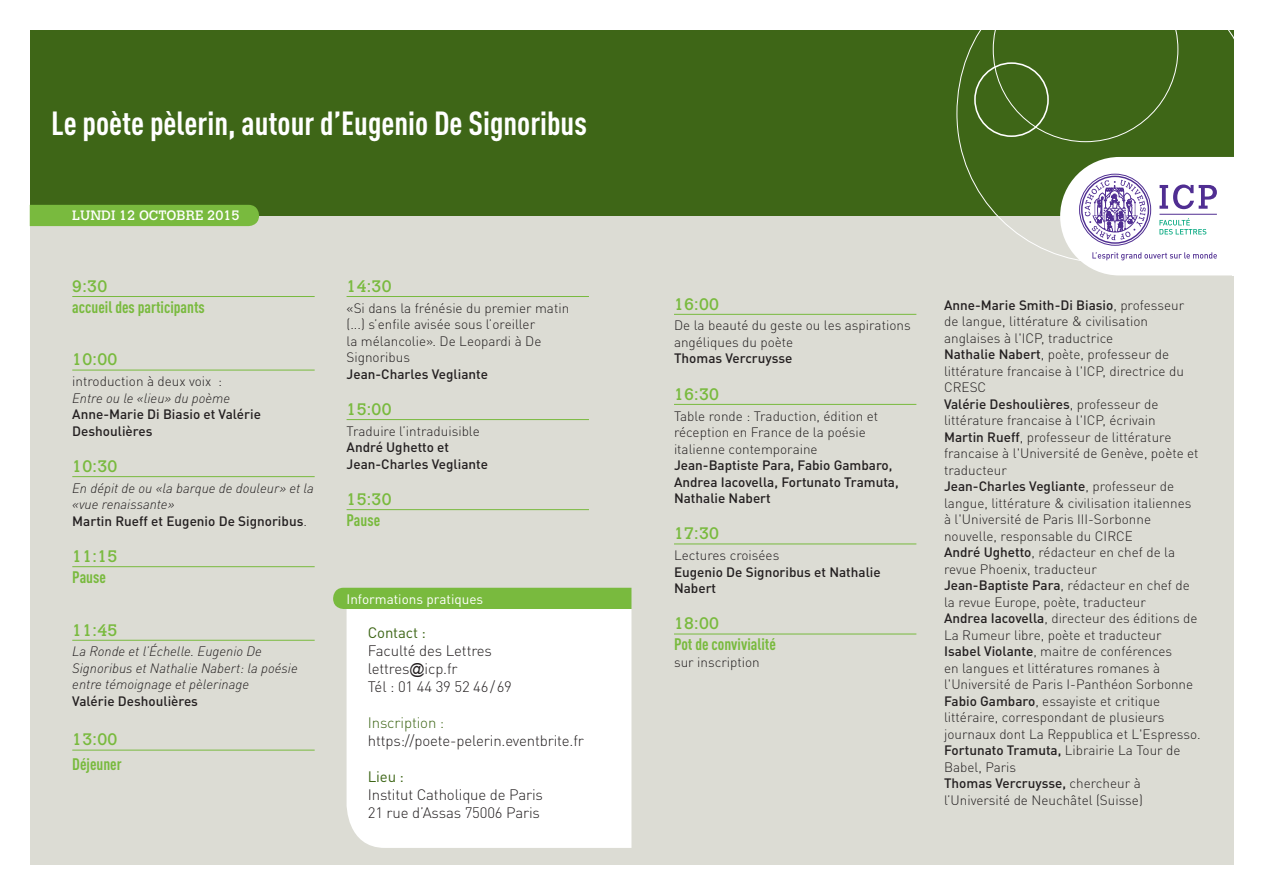
<style>
.page{position:relative;width:1263px;height:893px;background:#fff}
.page>*{position:absolute;margin:0;border:0;box-sizing:border-box;transform-origin:0 0}
.t1{font:700 condensed 33px "DINOT";color:#fff}
.t2{font:16.5px "Calvert MT Std";letter-spacing:.02em;color:#79ba3e}
.t3{font:700 condensed 16.5px "DINOT";color:#79ba3e}
.t4{font:300 15px/18px "DINOT";letter-spacing:-.01em;color:#231f20}
.t5{font:15px "DINOT";letter-spacing:-.01em;color:#3e6617}
.t6{font:300 15px "DINOT";letter-spacing:-.01em;color:#3e6617}
.t7{font:300 13.5px/16.5px "DINOT";color:#231f20}
.t8{font:500 13.5px/16.5px "DINOT";color:#231f20}
.t9{font:italic 300 13.5px/16.5px "DINOT";color:#231f20}
.t10{font:13.5px "DINOT";color:#fff}
.t11{font:13.5px "Calvert MT Std";color:#fff}
.s1{font-weight:500;font-style:normal}
.s2{font-style:normal}
.s3{font-family:"Arial";font-weight:400}
.s4{font-weight:500}
</style>
<div class="page">
<div style="left:30px;top:205px;width:1203px;height:660px;background:#dcdcd4"></div>
<div style="left:30px;top:30px;width:1203px;height:185px;background:#3e6617"></div>
<div style="left:30px;top:205px;width:229px;height:21px;background:#79ba3e"></div>
<svg style="left:957px;top:30px;width:277px;height:226px"></svg>
<svg style="left:993px;top:30px;width:185px;height:112px"></svg>
<hr style="left:72px;top:296px;width:243px;height:1px;background:#79ba3e">
<hr style="left:72px;top:370px;width:243px;height:1px;background:#79ba3e">
<hr style="left:72px;top:476px;width:243px;height:1px;background:#79ba3e">
<hr style="left:72px;top:566px;width:243px;height:1px;background:#79ba3e">
<hr style="left:72px;top:640px;width:243px;height:1px;background:#79ba3e">
<hr style="left:72px;top:750px;width:243px;height:1px;background:#79ba3e">
<hr style="left:674px;top:314px;width:242px;height:1px;background:#79ba3e">
<hr style="left:674px;top:404px;width:242px;height:1px;background:#79ba3e">
<hr style="left:674px;top:544px;width:242px;height:1px;background:#79ba3e">
<hr style="left:674px;top:634px;width:242px;height:1px;background:#79ba3e">
<hr style="left:347px;top:296px;width:242px;height:1px;background:#79ba3e">
<hr style="left:347px;top:419px;width:242px;height:1px;background:#79ba3e">
<hr style="left:347px;top:509px;width:242px;height:1px;background:#79ba3e">
<svg style="left:1060px;top:157px;width:174px;height:118px"></svg>
<hr style="left:1159px;top:214px;width:58px;height:1px;background:#502e92">
<div style="left:347px;top:609px;width:284px;height:239px;background:#fff"></div>
<div style="left:333px;top:588px;width:298px;height:21px;background:#79ba3e"></div>
<h1 class="t1" style="left:51px;top:103px;width:537px">Le poète pèlerin, autour d’Eugenio De Signoribus</h1>
<p class="t11" style="left:72px;top:208px;width:77px">LUNDI 12 OCTOB</p>
<p class="t11" style="left:186px;top:208px;width:55px">RE 2015</p>
<p class="t2" style="left:72px;top:277px;width:36px">9:30</p>
<p class="t3" style="left:72px;top:297px;width:134px">accueil des participants</p>
<p class="t2" style="left:72px;top:350px;width:46px">10:00</p>
<p class="t7" style="left:72px;top:373px;width:151px">introduction à deux voix :</p>
<p class="t9" style="left:72px;top:389px;width:159px">Entre ou le «lieu» du poème</p>
<p class="t8" style="left:72px;top:406px;width:190px">Anne-Marie Di Biasio et Valérie<br>Deshoulières</p>
<p class="t2" style="left:72px;top:457px;width:46px">10:30</p>
<p class="t9" style="left:72px;top:480px;width:243px">En dépit de ou «la barque de douleur» et la «vue renaissante»<br><span class="s1">Martin Rueff et Eugenio De Signoribus</span><span class="s2">.</span></p>
<p class="t2" style="left:72px;top:547px;width:46px">11:15</p>
<p class="t3" style="left:72px;top:567px;width:35px">Pause</p>
<p class="t2" style="left:72px;top:620px;width:46px">11:45</p>
<p class="t9" style="left:72px;top:643px;width:227px">La Ronde et l’Échelle. Eugenio De<br>Signoribus et Nathalie Nabert: la poésie entre témoignage et pèlerinage</p>
<p class="t8" style="left:72px;top:692px;width:127px">Valérie Deshoulières</p>
<p class="t2" style="left:72px;top:730px;width:46px">13:00</p>
<p class="t3" style="left:72px;top:754px;width:51px">Déjeuner</p>
<p class="t2" style="left:347px;top:277px;width:46px">14:30</p>
<p class="t7" style="left:347px;top:299px;width:224px">«Si dans la frénésie du premier matin (...) s’enfile avisée sous l’oreiller<br>la mélancolie». De Leopardi à De<br>Signoribus</p>
<p class="t8" style="left:347px;top:365px;width:143px">Jean-Charles Vegliante</p>
<p class="t2" style="left:347px;top:400px;width:46px">15:00</p>
<p class="t7" style="left:347px;top:422px;width:135px">Traduire l’intraduisible</p>
<p class="t8" style="left:347px;top:439px;width:143px">André Ughetto et<br>Jean-Charles Vegliante</p>
<p class="t2" style="left:347px;top:490px;width:46px">15:30</p>
<p class="t3" style="left:347px;top:510px;width:35px">Pause</p>
<p class="t10" style="left:347px;top:590px;width:138px">Informations pratiques</p>
<p class="t5" style="left:368px;top:623px;width:60px">Contact :</p>
<p class="t4" style="left:368px;top:641px;width:146px">Faculté des Lettres lettres<span class="s3">@</span>icp.fr<br>Tél : 01 44 39 52 46/69</p>
<p class="t6" style="left:368px;top:713px;width:78px">Inscription :</p>
<p class="t4" style="left:368px;top:731px;width:218px">https://poete-pelerin.eventbrite.fr</p>
<p class="t5" style="left:368px;top:767px;width:38px">Lieu :</p>
<p class="t4" style="left:368px;top:785px;width:177px">Institut Catholique de Paris<br>21 rue d’Assas 75006 Paris</p>
<p class="t2" style="left:674px;top:294px;width:46px">16:00</p>
<p class="t7" style="left:674px;top:317px;width:238px">De la beauté du geste ou les aspirations angéliques du poète</p>
<p class="t8" style="left:674px;top:350px;width:120px">Thomas Vercruysse</p>
<p class="t2" style="left:674px;top:384px;width:46px">16:30</p>
<p class="t7" style="left:674px;top:407px;width:206px">Table ronde : Traduction, édition et réception en France de la poésie italienne contemporaine</p>
<p class="t8" style="left:674px;top:457px;width:226px">Jean-Baptiste Para, Fabio Gambaro,<br>Andrea Iacovella, Fortunato Tramuta,<br>Nathalie Nabert</p>
<p class="t2" style="left:674px;top:524px;width:46px">17:30</p>
<p class="t7" style="left:674px;top:547px;width:107px">Lectures croisées</p>
<p class="t8" style="left:674px;top:563px;width:208px">Eugenio De Signoribus et Nathalie<br>Nabert</p>
<p class="t2" style="left:674px;top:614px;width:46px">18:00</p>
<p class="t3" style="left:674px;top:634px;width:103px">Pot de convivialité</p>
<p class="t7" style="left:674px;top:653px;width:87px">sur inscription</p>
<p class="t7" style="left:944px;top:296px;width:258px"><span class="s4">Anne-Marie Smith-Di Biasio</span>, professeur de langue, littérature &amp; civilisation anglaises à l'ICP, traductrice<br><span class="s4">Nathalie Nabert</span>, poète, professeur de littérature francaise à l'ICP, directrice du CRESC<br><span class="s4">Valérie Deshoulières</span>, professeur de littérature francaise à l'ICP, écrivain<br><span class="s4">Martin Rueff</span>, professeur de littérature francaise à l'Université de Genève, poète et traducteur<br><span class="s4">Jean-Charles Vegliante</span>, professeur de langue, littérature &amp; civilisation italiennes à l'Université de Paris III-Sorbonne nouvelle, responsable du CIRCE<br><span class="s4">André Ughetto</span>, rédacteur en chef de la revue Phoenix, traducteur<br><span class="s4">Jean-Baptiste Para</span>, rédacteur en chef de la revue Europe, poète, traducteur<br><span class="s4">Andrea Iacovella</span>, directeur des éditions de La Rumeur libre, poète et traducteur <span class="s4">Isabel Violante</span>, maitre de conférences<br>en langues et littératures romanes à l'Université de Paris I-Panthéon Sorbonne <span class="s4">Fabio Gambaro</span>, essayiste et critique littéraire, correspondant de plusieurs journaux dont La Reppublica et L'Espresso.<br><span class="s4">Fortunato Tramuta,</span> Librairie La Tour de Babel, Paris<br><span class="s4">Thomas Vercruysse,</span> chercheur à l’Université de Neuchâtel (Suisse)</p>
</div>
